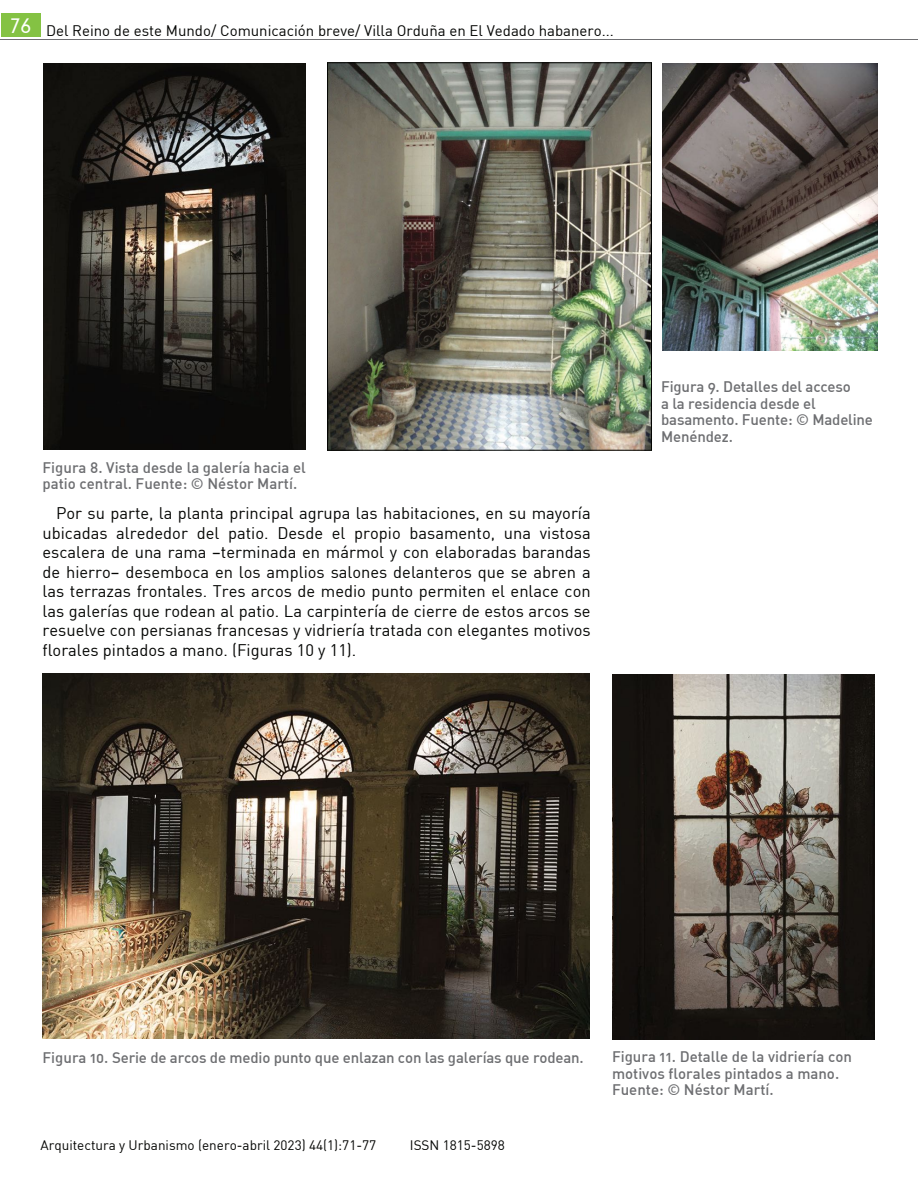
<style>
.page{position:relative;width:918px;height:1188px;background:#fff}
.page>*{position:absolute;margin:0;border:0;box-sizing:border-box;transform-origin:0 0}
.t1{font:300 19.5px "DIN Neuzeit Grotesk";color:#fff}
.t2{font:16.5px/19.5px "DIN";color:#040503;text-align:justify}
.t3{font:15px/16.5px "DIN Medium Alternate";color:#6d6e71}
.t4{font:15px "DIN";color:#040503}
.t5{font:13.5px "DIN";color:#040503}
</style>
<div class="page">
<div style="left:1px;top:14px;width:39px;height:23px;background:#84c243"></div>
<hr style="left:0;top:40px;width:918px;height:1px;background:#6f6f72">
<img style="left:43px;top:64px;width:263px;height:386px">
<img style="left:43px;top:674px;width:547px;height:365px">
<img style="left:612px;top:674px;width:263px;height:365px">
<img style="left:662px;top:64px;width:216px;height:286px">
<img style="left:329px;top:65px;width:321px;height:383px">
<div style="left:327px;top:63px;width:325px;height:387px;border:1px solid #040503"></div>
<p class="t1" style="left:11px;top:14px;width:22px">76</p>
<p class="t4" style="left:46px;top:21px;width:569px">Del Reino de este Mundo/ Comunicación breve/ Villa Orduña en El Vedado habanero...</p>
<p class="t3" style="left:43px;top:459px;width:265px">Figura 8. Vista desde la galería hacia el patio central. Fuente: © Néstor Martí.</p>
<p class="t2" style="left:43px;top:503px;width:550px;text-indent:13px">Por su parte, la planta principal agrupa las habitaciones, en su mayoría ubicadas alrededor del patio. Desde el propio basamento, una vistosa escalera de una rama –terminada en mármol y con elaboradas barandas de hierro– desemboca en los amplios salones delanteros que se abren a las terrazas frontales. Tres arcos de medio punto permiten el enlace con las galerías que rodean al patio. La carpintería de cierre de estos arcos se resuelve con persianas francesas y vidriería tratada con elegantes motivos florales pintados a mano. (Figuras 10 y 11).</p>
<p class="t3" style="left:661px;top:378px;width:213px">Figura 9. Detalles del acceso<br>a la residencia desde el basamento. Fuente: © Madeline<br>Menéndez.</p>
<p class="t3" style="left:43px;top:1049px;width:543px">Figura 10. Serie de arcos de medio punto que enlazan con las galerías que rodean.</p>
<p class="t5" style="left:40px;top:1137px;width:337px">Arquitectura y Urbanismo (enero-abril 2023) 44(1):71-77</p>
<p class="t5" style="left:410px;top:1137px;width:97px">ISSN 1815-5898</p>
<p class="t3" style="left:612px;top:1048px;width:241px">Figura 11. Detalle de la vidriería con motivos florales pintados a mano.<br>Fuente: © Néstor Martí.</p>
</div>
